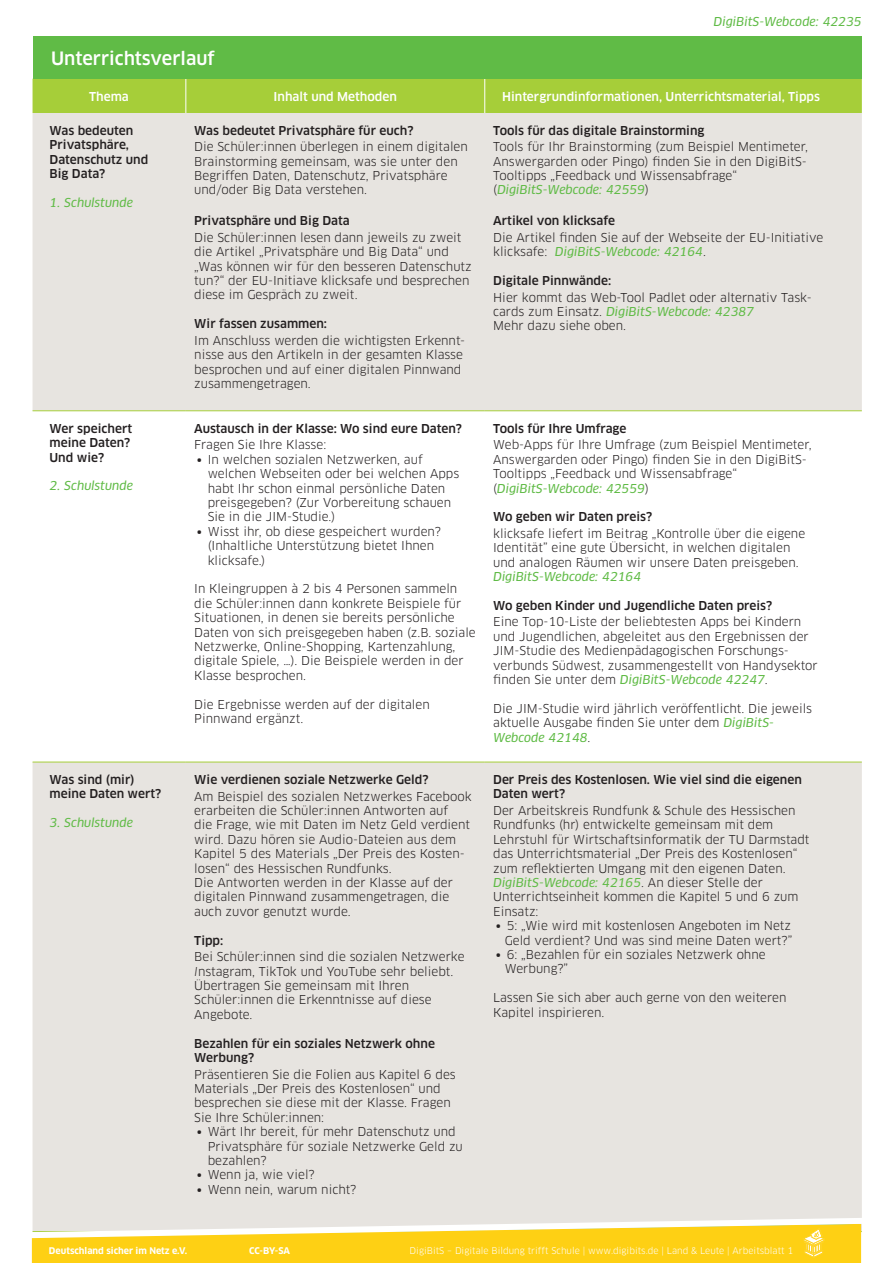
<style>
.page{position:relative;width:893px;height:1263px;background:#fff}
.page>*{position:absolute;margin:0;border:0;box-sizing:border-box;transform-origin:0 0}
.t1{font:500 18px "Clan OT";color:#fff}
.t2{font:12px/14.4px "Clan OT";color:#231f20}
.t3{font:500 12px/14.4px "Clan OT";color:#231f20}
.t4{font:italic 12px "Clan OT News";color:#60bb46}
.t5{font:500 12px "Clan OT";color:#fff}
.t6{font:9px "Clan OT";color:#fff}
.t7{font:700 9px "Clan OT";color:#fff}
.s1{font-family:"Clan OT";font-style:normal;color:#231f20}
.s2{font-weight:500}
.s3{font-style:italic}
.s4{font-family:"Clan OT News";font-style:italic;color:#60bb46}
</style>
<div class="page">
<div style="left:33px;top:79px;width:829px;height:34px;background:#a6ce39"></div>
<div style="left:33px;top:113px;width:829px;height:1101px;background:#e7e4e0"></div>
<svg style="left:33px;top:411px;width:829px;height:351px"></svg>
<hr style="left:33px;top:410px;width:153px;height:1px;background:#a6ce39">
<hr style="left:186px;top:410px;width:299px;height:1px;background:#a6ce39">
<hr style="left:485px;top:410px;width:377px;height:1px;background:#a6ce39">
<hr style="left:33px;top:762px;width:153px;height:1px;background:#a6ce39">
<hr style="left:186px;top:762px;width:299px;height:1px;background:#a6ce39">
<hr style="left:485px;top:762px;width:377px;height:1px;background:#a6ce39">
<hr style="left:185px;top:79px;width:1px;height:34px;background:#fff">
<hr style="left:484px;top:79px;width:1px;height:34px;background:#fff">
<div style="left:33px;top:36px;width:828px;height:43px;background:#60bb46"></div>
<svg style="left:31px;top:1214px;width:831px;height:49px;background:#f8da5f"></svg>
<h1 class="t1" style="left:51px;top:48px;width:165px">Unterrichtsverlauf</h1>
<p class="t4" style="left:714px;top:14px;width:150px">DigiBitS-Webcode: 42235</p>
<p class="t5" style="left:89px;top:89px;width:41px">Thema</p>
<p class="t5" style="left:274px;top:89px;width:125px">Inhalt und Methoden</p>
<p class="t5" style="left:502px;top:89px;width:319px">Hintergrundinformationen, Unterrichtsmaterial, Tipps</p>
<p class="t3" style="left:50px;top:123px;width:100px">Was bedeuten<br>Privatsphäre,<br>Datenschutz und<br>Big Data?</p>
<p class="t4" style="left:50px;top:195px;width:85px">1. Schulstunde</p>
<p class="t3" style="left:493px;top:123px;width:213px">Tools für das digitale Brainstorming</p>
<p class="t2" style="left:493px;top:140px;width:316px;text-align:justify">Tools für Ihr Brainstorming (zum Beispiel Mentimeter, Answergarden oder Pingo) finden Sie in den DigiBitS-Tooltipps „Feedback und Wissensabfrage“</p>
<p class="t4" style="left:493px;top:183px;width:157px"><span class="s1">(</span>DigiBitS-Webcode: 42559<span class="s1">)</span></p>
<p class="t3" style="left:493px;top:214px;width:123px">Artikel von klicksafe</p>
<p class="t2" style="left:493px;top:230px;width:332px">Die Artikel finden Sie auf der Webseite der EU-Initiative</p>
<p class="t4" style="left:493px;top:245px;width:214px"><span class="s1">klicksafe:</span> DigiBitS-Webcode: 42164<span class="s1">.</span></p>
<p class="t3" style="left:493px;top:274px;width:120px">Digitale Pinnwände:</p>
<p class="t2" style="left:493px;top:290px;width:320px">Hier kommt das Web-Tool Padlet oder alternativ Task-</p>
<p class="t4" style="left:493px;top:304px;width:262px"><span class="s1">cards zum Einsatz.</span> DigiBitS-Webcode: 42387</p>
<p class="t2" style="left:493px;top:319px;width:134px">Mehr dazu siehe oben.</p>
<p class="t3" style="left:194px;top:123px;width:221px">Was bedeutet Privatsphäre für euch?</p>
<p class="t2" style="left:194px;top:140px;width:275px">Die Schüler:innen überlegen in einem digitalen Brainstorming gemeinsam, was sie unter den Begriffen Daten, Datenschutz, Privatsphäre und/oder Big Data verstehen.</p>
<p class="t3" style="left:194px;top:214px;width:157px">Privatsphäre und Big Data</p>
<p class="t2" style="left:194px;top:230px;width:279px">Die Schüler:innen lesen dann jeweils zu zweit die Artikel „Privatsphäre und Big Data“ und „Was können wir für den besseren Datenschutz tun?“ der EU-Initiave klicksafe und besprechen diese im Gespräch zu zweit.</p>
<p class="t3" style="left:194px;top:317px;width:134px">Wir fassen zusammen:</p>
<p class="t2" style="left:194px;top:333px;width:272px">Im Anschluss werden die wichtigsten Erkennt&shy;nisse aus den Artikeln in der gesamten Klasse besprochen und auf einer digitalen Pinnwand zusammengetragen.</p>
<p class="t3" style="left:50px;top:421px;width:84px">Wer speichert meine Daten?<br>Und wie?</p>
<p class="t4" style="left:50px;top:479px;width:85px">2. Schulstunde</p>
<p class="t3" style="left:50px;top:772px;width:113px">Was sind (mir) meine Daten wert?</p>
<p class="t4" style="left:50px;top:816px;width:85px">3. Schulstunde</p>
<p class="t3" style="left:194px;top:421px;width:269px">Austausch in der Klasse: Wo sind eure Daten?</p>
<p class="t2" style="left:194px;top:438px;width:134px">Fragen Sie Ihre Klasse:</p>
<p class="t2" style="left:196px;top:452px;width:229px"><span class="s2">∙</span> In welchen sozialen Netzwerken, auf</p>
<p class="t2" style="left:208px;top:467px;width:253px">welchen Webseiten oder bei welchen Apps</p>
<p class="t2" style="left:208px;top:481px;width:239px">habt Ihr schon einmal persönliche Daten</p>
<p class="t2" style="left:208px;top:495px;width:245px">preisgegeben? (Zur Vorbereitung schauen</p>
<p class="t2" style="left:208px;top:510px;width:129px">Sie in die JIM-Studie.)</p>
<p class="t2" style="left:196px;top:524px;width:247px"><span class="s2">∙</span> Wisst ihr, ob diese gespeichert wurden?</p>
<p class="t2" style="left:208px;top:539px;width:228px">(Inhaltliche Unterstützung bietet Ihnen</p>
<p class="t2" style="left:208px;top:553px;width:59px">klicksafe.)</p>
<p class="t2" style="left:194px;top:582px;width:283px">In Kleingruppen à 2 bis 4 Personen sammeln die Schüler:innen dann konkrete Beispiele für Situationen, in denen sie bereits persönliche Daten von sich preisgegeben haben (z.B. soziale Netzwerke, Online-Shopping, Kartenzahlung, digitale Spiele, …). Die Beispiele werden in der Klasse besprochen.</p>
<p class="t2" style="left:194px;top:697px;width:237px">Die Ergebnisse werden auf der digitalen<br>Pinnwand ergänzt.</p>
<p class="t3" style="left:194px;top:772px;width:236px">Wie verdienen soziale Netzwerke Geld?</p>
<p class="t2" style="left:194px;top:789px;width:279px">Am Beispiel des sozialen Netzwerkes Facebook erarbeiten die Schüler:innen Antworten auf<br>die Frage, wie mit Daten im Netz Geld verdient wird. Dazu hören sie Audio-Dateien aus dem Kapitel 5 des Materials „Der Preis des Kosten&shy;losen“ des Hessischen Rundfunks.<br>Die Antworten werden in der Klasse auf der digitalen Pinnwand zusammengetragen, die auch zuvor genutzt wurde.</p>
<p class="t3" style="left:194px;top:933px;width:31px">Tipp:</p>
<p class="t2" style="left:194px;top:949px;width:272px">Bei Schüler:innen sind die sozialen Netzwerke <span class="s3">I</span>nstagram, TikTok und YouTube sehr beliebt.<br>Übertragen Sie gemeinsam mit Ihren Schüler:innen die Erkenntnisse auf diese Angebote.</p>
<p class="t3" style="left:194px;top:1036px;width:242px">Bezahlen für ein soziales Netzwerk ohne<br>Werbung?</p>
<p class="t2" style="left:194px;top:1067px;width:263px">Präsentieren Sie die Folien aus Kapitel 6 des</p>
<p class="t2" style="left:194px;top:1081px;width:248px">Materials „Der Preis des Kostenlosen“ und</p>
<p class="t2" style="left:194px;top:1096px;width:258px">besprechen sie diese mit der Klasse. Fragen</p>
<p class="t2" style="left:194px;top:1110px;width:131px">Sie Ihre Schüler:innen:</p>
<p class="t2" style="left:196px;top:1124px;width:261px"><span class="s2">∙</span> Wärt Ihr bereit, für mehr Datenschutz und</p>
<p class="t2" style="left:208px;top:1139px;width:257px">Privatsphäre für soziale Netzwerke Geld zu</p>
<p class="t2" style="left:208px;top:1153px;width:61px">bezahlen?</p>
<p class="t2" style="left:196px;top:1168px;width:121px"><span class="s2">∙</span> Wenn ja, wie viel?</p>
<p class="t2" style="left:196px;top:1182px;width:162px"><span class="s2">∙</span> Wenn nein, warum nicht?</p>
<p class="t3" style="left:493px;top:421px;width:135px">Tools für Ihre Umfrage</p>
<p class="t2" style="left:493px;top:438px;width:320px">Web-Apps für Ihre Umfrage (zum Beispiel Mentimeter,<br>Answergarden oder Pingo) finden Sie in den DigiBitS-<br>Tooltipps „Feedback und Wissensabfrage“</p>
<p class="t4" style="left:493px;top:481px;width:157px"><span class="s1">(</span>DigiBitS-Webcode: 42559<span class="s1">)</span></p>
<p class="t3" style="left:493px;top:510px;width:161px">Wo geben wir Daten preis?</p>
<p class="t2" style="left:493px;top:526px;width:314px">klicksafe liefert im Beitrag „Kontrolle über die eigene<br>Identität” eine gute Übersicht, in welchen digitalen und analogen Räumen wir unsere Daten preisgeben.</p>
<p class="t4" style="left:493px;top:570px;width:150px">DigiBitS-Webcode: 42164</p>
<p class="t3" style="left:493px;top:598px;width:281px">Wo geben Kinder und Jugendliche Daten preis?</p>
<p class="t2" style="left:493px;top:615px;width:326px">Eine Top-10-Liste der beliebtesten Apps bei Kindern und Jugendlichen, abgeleitet aus den Ergebnissen der JIM-Studie des Medienpädagogischen Forschungs&shy;verbunds Südwest, zusammengestellt von Handysektor</p>
<p class="t4" style="left:493px;top:672px;width:276px"><span class="s1">finden Sie unter dem</span> DigiBitS-Webcode 42247<span class="s1">.</span></p>
<p class="t2" style="left:493px;top:701px;width:320px">Die JIM-Studie wird jährlich veröffentlicht. Die jeweils aktuelle Ausgabe finden Sie unter dem <span class="s4">DigiBitS-</span></p>
<p class="t4" style="left:493px;top:730px;width:99px">Webcode 42148<span class="s1">.</span></p>
<p class="t3" style="left:493px;top:772px;width:310px">Der Preis des Kostenlosen. Wie viel sind die eigenen<br>Daten wert?</p>
<p class="t2" style="left:493px;top:803px;width:318px">Der Arbeitskreis Rundfunk &amp; Schule des Hessischen Rundfunks (hr) entwickelte gemeinsam mit dem Lehrstuhl für Wirtschaftsinformatik der TU Darmstadt das Unterrichtsmaterial „Der Preis des Kostenlosen“ zum reflektierten Umgang mit den eigenen Daten.</p>
<p class="t4" style="left:493px;top:875px;width:271px">DigiBitS-Webcode: 42165<span class="s1">. An dieser Stelle der</span></p>
<p class="t2" style="left:493px;top:890px;width:307px">Unterrichtseinheit kommen die Kapitel 5 und 6 zum</p>
<p class="t2" style="left:493px;top:904px;width:47px">Einsatz:</p>
<p class="t2" style="left:495px;top:918px;width:298px"><span class="s2">∙</span> 5: „Wie wird mit kostenlosen Angeboten im Netz</p>
<p class="t2" style="left:505px;top:933px;width:289px">Geld verdient? Und was sind meine Daten wert?”</p>
<p class="t2" style="left:495px;top:947px;width:273px"><span class="s2">∙</span> 6: „Bezahlen für ein soziales Netzwerk ohne</p>
<p class="t2" style="left:505px;top:962px;width:65px">Werbung?”</p>
<p class="t2" style="left:493px;top:990px;width:295px">Lassen Sie sich aber auch gerne von den weiteren<br>Kapitel inspirieren.</p>
<p class="t7" style="left:49px;top:1246px;width:140px">Deutschland sicher im Netz e.V.</p>
<p class="t7" style="left:249px;top:1246px;width:42px">CC-BY-SA</p>
<p class="t6" style="left:410px;top:1246px;width:385px">DigiBitS – Digitale Bildung trifft Schule | www.digibits.de | Land &amp; Leute | Arbeitsblatt 1</p>
</div>
